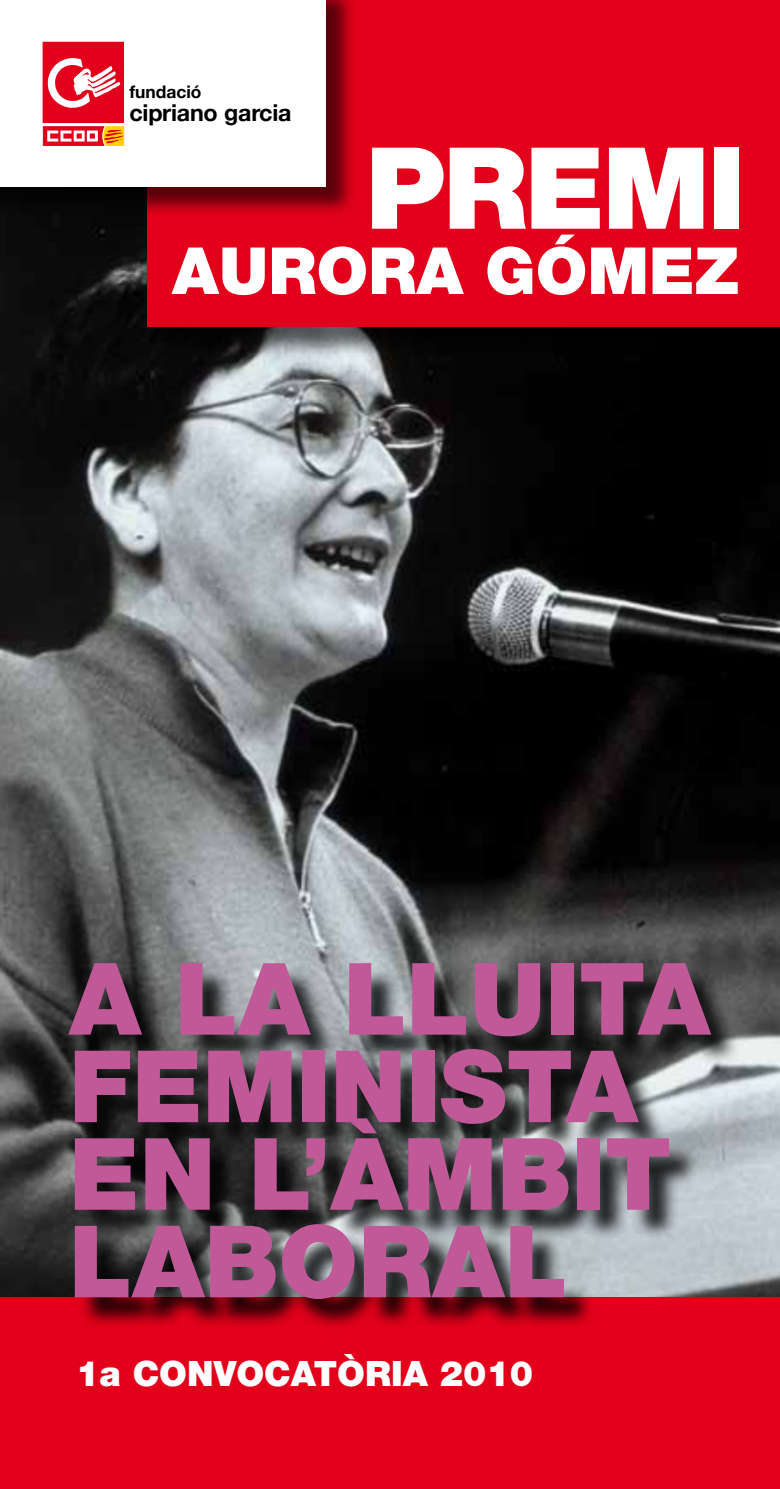
<style>
.page{position:relative;width:780px;height:1489px;background:#fff}
.page>*{position:absolute;margin:0;border:0;box-sizing:border-box;transform-origin:0 0}
.t1{font:900 113.5px "Helvetica Neue";letter-spacing:-.02em;color:#fff}
.t2{font:900 100px/87.5px "Helvetica Neue";color:#c15999}
.t3{font:900 65px "Helvetica Neue";color:#fff}
.t4{font:900 35px "Helvetica Neue";color:#fff}
.t5{font:700 23.25px "Helvetica Neue";letter-spacing:-.01em;color:#000}
.t6{font:700 17.5px "Helvetica Neue";color:#000}
</style>
<div class="page">
<img style="left:0;top:217px;width:780px;height:1080px">
<div style="left:151px;top:0;width:629px;height:357px;background:#000;opacity:.6"></div>
<div style="left:147px;top:0;width:633px;height:326px;background:#e2001a"></div>
<div style="left:0;top:0;width:356px;height:217px;background:#000;opacity:.6"></div>
<div style="left:0;top:0;width:325px;height:186px;background:#fff"></div>
<div style="left:43px;top:42px;width:81px;height:81px;background:#e2001a"></div>
<svg style="left:47px;top:58px;width:73px;height:50px"></svg>
<svg style="left:43px;top:126px;width:81px;height:20px;background:#ee634b"></svg>
<div style="left:0;top:1297px;width:780px;height:191px;background:#e2001a"></div>
<div style="left:73px;top:967px;width:666px;height:363px;background:#000;opacity:.82"></div>
<p class="t6" style="left:129px;top:81px;width:74px">fundació</p>
<p class="t5" style="left:129px;top:99px;width:164px">cipriano garcia</p>
<p class="t1" style="left:365px;top:120px;width:381px">PREMI</p>
<p class="t3" style="left:172px;top:232px;width:568px">AURORA GÓMEZ</p>
<p class="t2" style="left:69px;top:954px;width:643px">A LA LLUITA<br>FEMINISTA<br>EN L’ÀMBIT<br>LABORAL</p>
<p class="t4" style="left:76px;top:1352px;width:458px">1a CONVOCATÒRIA 2010</p>
</div>
